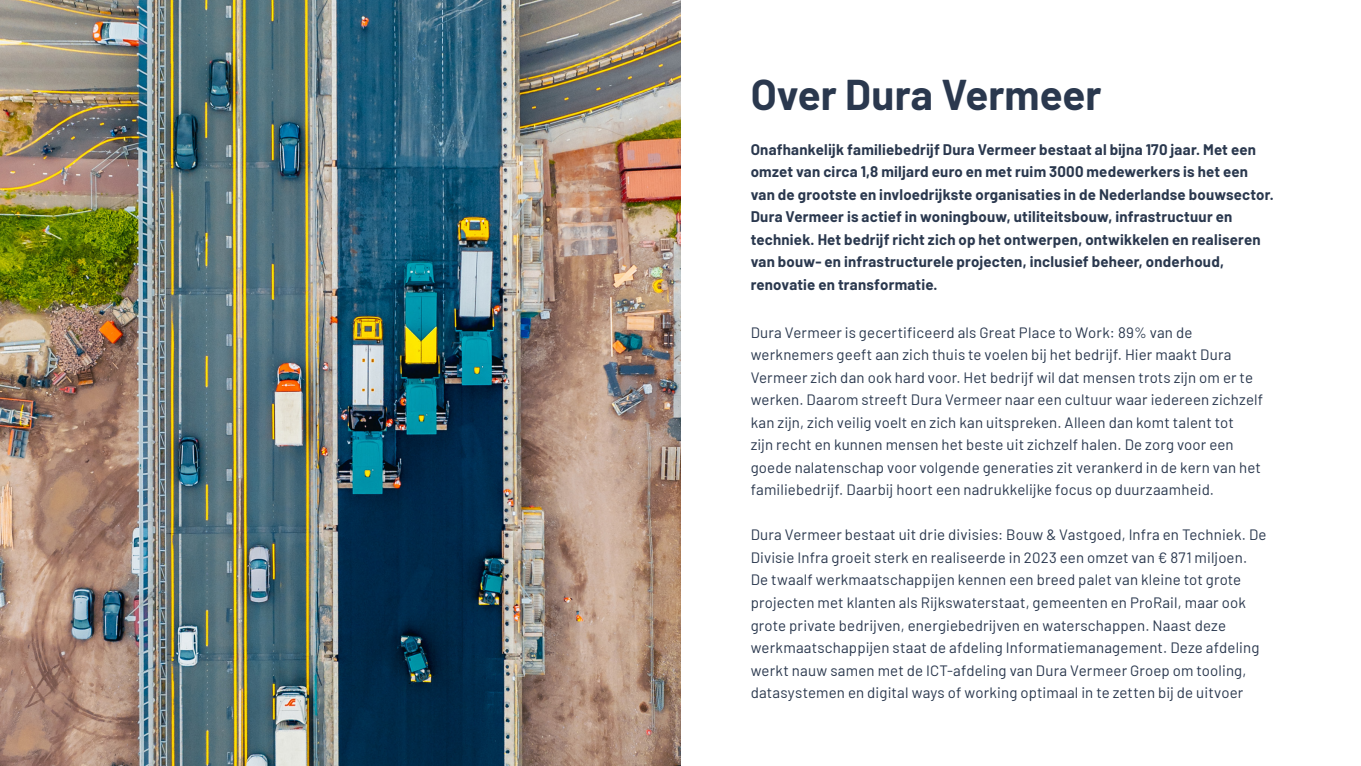
<style>
.page{position:relative;width:1361px;height:766px;background:#fff}
.page>*{position:absolute;margin:0;border:0;box-sizing:border-box;transform-origin:0 0}
.t1{font:700 42px "Barlow";color:#2a384e}
.t2{font:15px/22.5px "Barlow";letter-spacing:.01em;color:#2a384e}
.t3{font:700 15px/22.5px "Barlow";letter-spacing:.015em;color:#2a384e}
</style>
<div class="page">
<img style="left:0;top:0;width:680px;height:765px">
<p class="t1" style="left:750px;top:63px;width:352px">Over Dura Vermeer</p>
<p class="t3" style="left:750px;top:137px;width:524px">Onafhankelijk familiebedrijf Dura Vermeer bestaat al bijna 170 jaar. Met een omzet van circa 1,8 miljard euro en met ruim 3000 medewerkers is het een van de grootste en invloedrijkste organisaties in de Nederlandse bouwsector.<br>Dura Vermeer is actief in woningbouw, utiliteitsbouw, infrastructuur en techniek. Het bedrijf richt zich op het ontwerpen, ontwikkelen en realiseren van bouw- en infrastructurele projecten, inclusief beheer, onderhoud, renovatie en transformatie.</p>
<p class="t2" style="left:750px;top:320px;width:514px">Dura Vermeer is gecertificeerd als Great Place to Work: 89% van de werknemers geeft aan zich thuis te voelen bij het bedrijf. Hier maakt Dura Vermeer zich dan ook hard voor. Het bedrijf wil dat mensen trots zijn om er te werken. Daarom streeft Dura Vermeer naar een cultuur waar iedereen zichzelf kan zijn, zich veilig voelt en zich kan uitspreken. Alleen dan komt talent tot<br>zijn recht en kunnen mensen het beste uit zichzelf halen. De zorg voor een goede nalatenschap voor volgende generaties zit verankerd in de kern van het familiebedrijf. Daarbij hoort een nadrukkelijke focus op duurzaamheid.</p>
<p class="t2" style="left:750px;top:522px;width:517px">Dura Vermeer bestaat uit drie divisies: Bouw &amp; Vastgoed, Infra en Techniek. De Divisie Infra groeit sterk en realiseerde in 2023 een omzet van € 871 miljoen.<br>De twaalf werkmaatschappijen kennen een breed palet van kleine tot grote projecten met klanten als Rijkswaterstaat, gemeenten en ProRail, maar ook grote private bedrijven, energiebedrijven en waterschappen. Naast deze werkmaatschappijen staat de afdeling Informatiemanagement. Deze afdeling werkt nauw samen met de ICT-afdeling van Dura Vermeer Groep om tooling, datasystemen en digital ways of working optimaal in te zetten bij de uitvoer</p>
</div>
